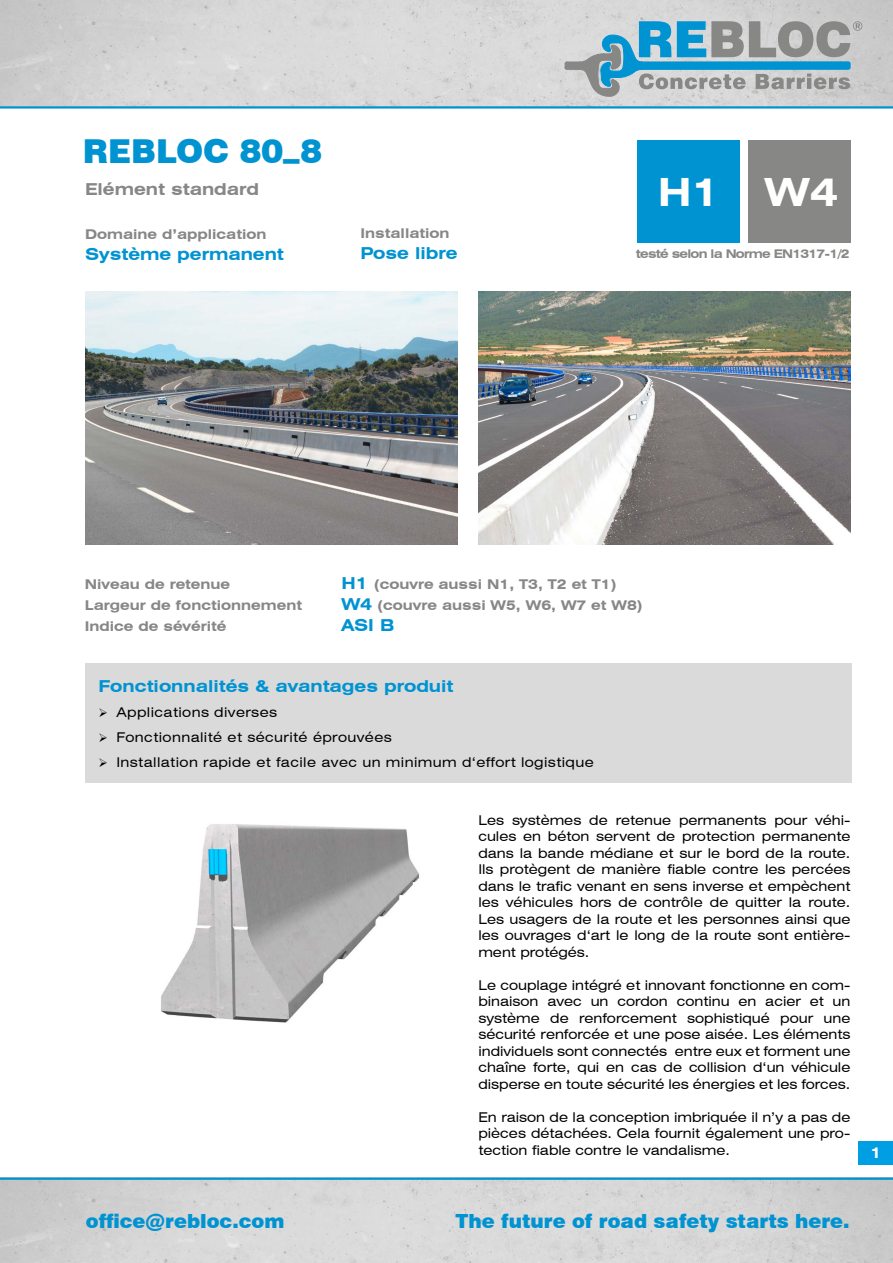
<style>
.page{position:relative;width:893px;height:1263px;background:#fff}
.page>*{position:absolute;margin:0;border:0;box-sizing:border-box;transform-origin:0 0}
.t1{font:700 expanded 39px "Swiss 721 BT";color:#fff}
.t2{font:900 33px "Swiss 721 BT";color:#0093d2}
.t3{font:900 19.5px "Swiss 721 BT";color:#0093d2}
.t4{font:700 expanded 16.5px "Swiss 721 BT";color:#0093d2}
.t5{font:700 expanded 16.5px "Swiss 721 BT";color:#878786}
.t6{font:700 expanded 15px "Swiss 721 BT";color:#fff}
.t7{font:expanded 13.5px/16.5px "Swiss 721 BT";color:#000;text-align:justify}
.t8{font:700 expanded 13.5px "Swiss 721 BT";color:#878786}
.t9{font:expanded 13.5px "Swiss 721 BT";letter-spacing:.03em;color:#000}
.t10{font:700 expanded 12px "Swiss 721 BT";letter-spacing:-.06em;color:#878786}
.s1{font-size:16.5px;color:#0093d2}
</style>
<div class="page">
<div style="left:859px;top:1141px;width:34px;height:23px;background:#009ee3"></div>
<img style="left:0;top:0;width:893px;height:106px">
<hr style="left:0;top:106px;width:893px;height:3px;background:#0093d2">
<img style="left:0;top:1180px;width:893px;height:83px">
<hr style="left:0;top:1177px;width:893px;height:3px;background:#0093d2">
<div style="left:85px;top:663px;width:766px;height:119px;background:#dadada"></div>
<img style="left:85px;top:291px;width:372px;height:254px">
<img style="left:478px;top:291px;width:372px;height:254px">
<div style="left:638px;top:140px;width:102px;height:102px;background:#0093d2"></div>
<div style="left:748px;top:140px;width:102px;height:102px;background:#878786"></div>
<img style="left:161px;top:824px;width:259px;height:199px">
<svg style="left:564px;top:21px;width:298px;height:76px;background:#96b3c0"></svg>
<h2 class="t2" style="left:83px;top:131px;width:241px">REBLOC 80_8</h2>
<p class="t5" style="left:85px;top:179px;width:176px">Elément standard</p>
<p class="t8" style="left:85px;top:226px;width:183px">Domaine d’application</p>
<p class="t4" style="left:85px;top:244px;width:200px">Système permanent</p>
<h1 class="t1" style="left:658px;top:169px;width:182px">H1 W4</h1>
<p class="t8" style="left:361px;top:225px;width:90px">Installation</p>
<p class="t4" style="left:361px;top:244px;width:98px">Pose libre</p>
<p class="t10" style="left:636px;top:246px;width:215px">testé selon la Norme EN1317-1/2</p>
<p class="t8" style="left:85px;top:576px;width:147px">Niveau de retenue</p>
<p class="t8" style="left:341px;top:576px;width:277px"><span class="s1">H1</span> (couvre aussi N1, T3, T2 et T1)</p>
<p class="t8" style="left:85px;top:597px;width:219px">Largeur de fonctionnement</p>
<p class="t8" style="left:341px;top:597px;width:303px"><span class="s1">W4</span> (couvre aussi W5, W6, W7 et W8)</p>
<p class="t8" style="left:85px;top:618px;width:143px">Indice de sévérité</p>
<p class="t4" style="left:341px;top:615px;width:54px">ASI B</p>
<p class="t4" style="left:98px;top:676px;width:357px">Fonctionnalités &amp; avantages produit</p>
<p class="t9" style="left:98px;top:704px;width:180px">➢ Applications diverses</p>
<p class="t9" style="left:98px;top:729px;width:295px">➢ Fonctionnalité et sécurité éprouvées</p>
<p class="t9" style="left:98px;top:754px;width:497px">➢ Installation rapide et facile avec un minimum d‘effort logistique</p>
<p class="t7" style="left:478px;top:811px;width:374px">Les systèmes de retenue permanents pour véhi&shy;cules en béton servent de protection permanente dans la bande médiane et sur le bord de la route.<br>Ils protègent de manière fiable contre les percées dans le trafic venant en sens inverse et empèchent les véhicules hors de contrôle de quitter la route.<br>Les usagers de la route et les personnes ainsi que les ouvrages d‘art le long de la route sont entière&shy;ment protégés.</p>
<p class="t7" style="left:478px;top:976px;width:374px">Le couplage intégré et innovant fonctionne en com&shy;binaison avec un cordon continu en acier et un système de renforcement sophistiqué pour une sécurité renforcée et une pose aisée. Les éléments individuels sont connectés entre eux et forment une chaîne forte, qui en cas de collision d‘un véhicule disperse en toute sécurité les énergies et les forces.</p>
<p class="t7" style="left:478px;top:1108px;width:374px">En raison de la conception imbriquée il n’y a pas de pièces détachées. Cela fournit également une pro&shy;tection fiable contre le vandalisme.</p>
<p class="t6" style="left:870px;top:1144px;width:12px">1</p>
<h3 class="t3" style="left:86px;top:1210px;width:200px">office@rebloc.com</h3>
<h3 class="t3" style="left:456px;top:1210px;width:396px">The future of road safety starts here.</h3>
</div>
